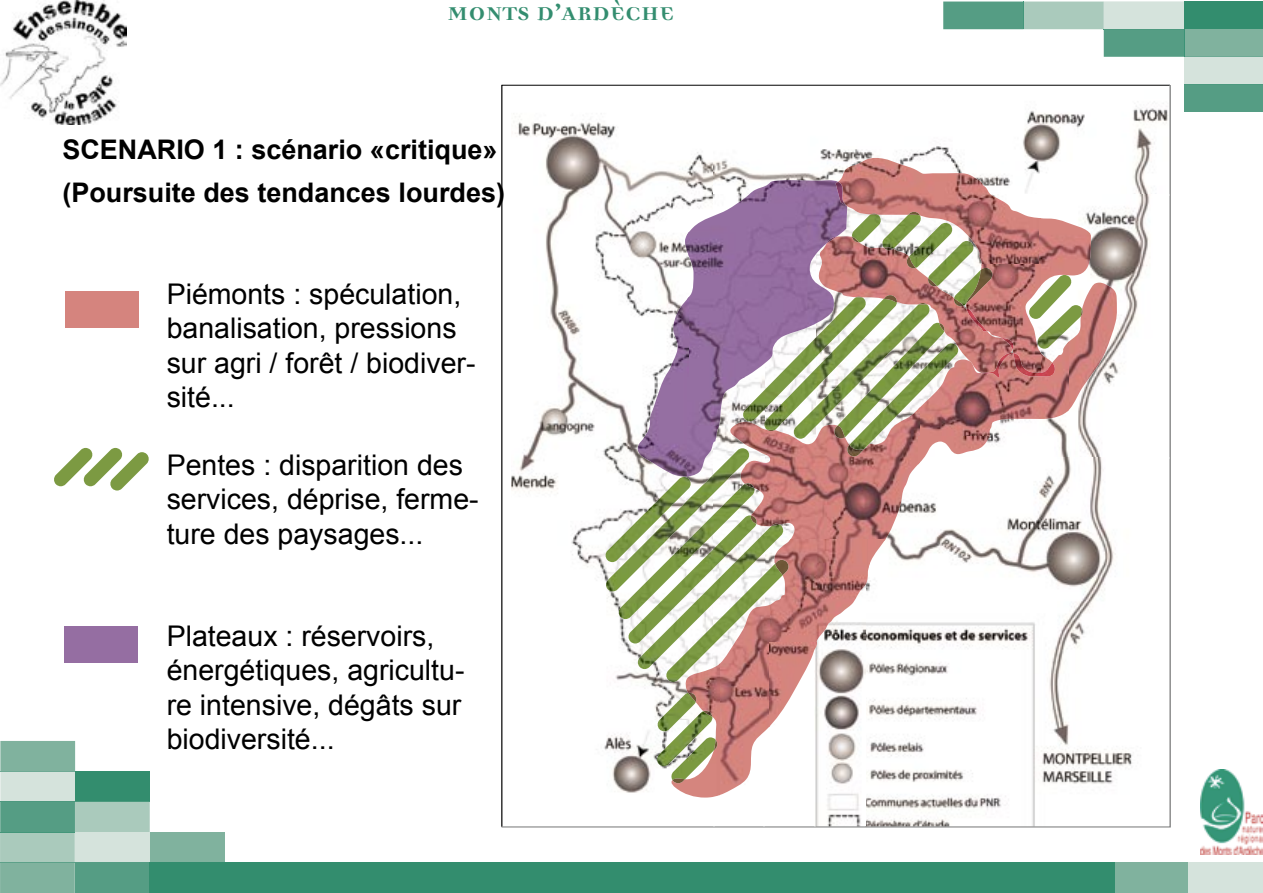
<style>
.page{position:relative;width:1263px;height:893px;background:#fff}
.page>*{position:absolute;margin:0;border:0;box-sizing:border-box;transform-origin:0 0}
.t1{font:700 30px "Democratica";color:#338d6f}
.t2{font:28.5px/34.2px "Arial";color:#000}
.t3{font:700 27px/43.2px "Arial";color:#000}
</style>
<div class="page">
<div style="left:1184px;top:84px;width:79px;height:28px;background:#559d84"></div>
<hr style="left:1184px;top:84px;width:79px;height:1px;background:#4d997f">
<svg style="left:943px;top:1px;width:320px;height:83px"></svg>
<div style="left:1114px;top:863px;width:75px;height:30px;background:#80b29e"></div>
<div style="left:1189px;top:863px;width:74px;height:30px;background:#d5e3dc"></div>
<div style="left:150px;top:832px;width:74px;height:31px;background:#80b29e"></div>
<svg style="left:0;top:741px;width:150px;height:152px;background:#9bc3b4"></svg>
<div style="left:75px;top:863px;width:75px;height:30px;background:#559d84"></div>
<div style="left:149px;top:863px;width:75px;height:30px;background:#338d6e"></div>
<div style="left:224px;top:863px;width:890px;height:30px;background:#338d6e"></div>
<svg style="left:501px;top:85px;width:668px;height:741px"></svg>
<img style="left:511px;top:90px;width:202px;height:736px">
<img style="left:713px;top:90px;width:456px;height:105px">
<img style="left:1018px;top:195px;width:151px;height:263px">
<img style="left:764px;top:747px;width:50px;height:79px">
<img style="left:713px;top:783px;width:51px;height:43px">
<img style="left:866px;top:458px;width:303px;height:368px">
<img style="left:814px;top:643px;width:52px;height:183px">
<img style="left:0;top:0;width:127px;height:124px">
<img style="left:1200px;top:770px;width:63px;height:84px">
<img style="left:1068px;top:283px;width:31px;height:155px">
<img style="left:959px;top:373px;width:109px;height:65px">
<img style="left:742px;top:427px;width:177px;height:113px">
<img style="left:918px;top:437px;width:100px;height:52px">
<img style="left:784px;top:540px;width:85px;height:103px">
<img style="left:868px;top:540px;width:51px;height:52px">
<img style="left:720px;top:682px;width:50px;height:101px">
<img style="left:682px;top:682px;width:38px;height:101px">
<img style="left:769px;top:643px;width:50px;height:104px">
<img style="left:688px;top:180px;width:150px;height:197px">
<img style="left:635px;top:229px;width:53px;height:219px">
<img style="left:688px;top:377px;width:76px;height:50px">
<img style="left:688px;top:427px;width:54px;height:21px">
<img style="left:818px;top:236px;width:121px;height:87px">
<img style="left:971px;top:373px;width:40px;height:5px">
<svg style="left:826px;top:237px;width:10px;height:7px"></svg>
<img style="left:838px;top:158px;width:203px;height:108px">
<img style="left:1040px;top:211px;width:51px;height:162px">
<img style="left:939px;top:265px;width:102px;height:108px">
<img style="left:1013px;top:353px;width:42px;height:23px">
<img style="left:836px;top:182px;width:11px;height:24px">
<img style="left:966px;top:309px;width:50px;height:41px">
<img style="left:605px;top:448px;width:145px;height:143px">
<img style="left:618px;top:484px;width:137px;height:135px">
<svg style="left:745px;top:483px;width:9px;height:5px"></svg>
<img style="left:628px;top:515px;width:128px;height:128px">
<svg style="left:751px;top:516px;width:6px;height:8px"></svg>
<img style="left:637px;top:524px;width:147px;height:145px">
<svg style="left:771px;top:524px;width:9px;height:2px"></svg>
<img style="left:666px;top:564px;width:116px;height:118px">
<img style="left:775px;top:560px;width:14px;height:15px">
<img style="left:657px;top:693px;width:39px;height:18px">
<svg style="left:688px;top:693px;width:9px;height:9px"></svg>
<img style="left:656px;top:711px;width:56px;height:55px">
<svg style="left:703px;top:711px;width:9px;height:6px"></svg>
<img style="left:671px;top:737px;width:44px;height:43px">
<img style="left:672px;top:740px;width:46px;height:43px">
<img style="left:742px;top:297px;width:124px;height:124px">
<img style="left:764px;top:299px;width:133px;height:131px">
<svg style="left:884px;top:295px;width:13px;height:7px"></svg>
<img style="left:793px;top:304px;width:137px;height:135px">
<img style="left:837px;top:323px;width:107px;height:114px">
<svg style="left:834px;top:426px;width:11px;height:12px"></svg>
<svg style="left:939px;top:323px;width:6px;height:8px"></svg>
<img style="left:849px;top:343px;width:110px;height:107px">
<img style="left:847px;top:445px;width:17px;height:11px">
<img style="left:852px;top:214px;width:29px;height:28px">
<svg style="left:852px;top:237px;width:7px;height:5px"></svg>
<svg style="left:870px;top:213px;width:8px;height:2px"></svg>
<img style="left:882px;top:215px;width:39px;height:34px">
<svg style="left:884px;top:247px;width:9px;height:3px"></svg>
<svg style="left:908px;top:212px;width:12px;height:3px"></svg>
<img style="left:909px;top:223px;width:44px;height:45px">
<svg style="left:906px;top:256px;width:10px;height:12px"></svg>
<img style="left:928px;top:241px;width:46px;height:45px">
<svg style="left:928px;top:278px;width:9px;height:8px"></svg>
<img style="left:954px;top:270px;width:27px;height:36px">
<svg style="left:954px;top:298px;width:9px;height:8px"></svg>
<img style="left:966px;top:268px;width:27px;height:36px">
<img style="left:1028px;top:275px;width:44px;height:44px">
<img style="left:1037px;top:305px;width:45px;height:44px">
<svg style="left:1081px;top:309px;width:2px;height:7px"></svg>
<div style="left:65px;top:291px;width:74px;height:37px;background:#d5847e"></div>
<div style="left:64px;top:626px;width:74px;height:37px;background:#956ea2"></div>
<svg style="left:54px;top:448px;width:95px;height:42px"></svg>
<p class="t1" style="left:447px;top:-2px;width:229px">MONTS D’ARDÈCHE</p>
<p class="t3" style="left:62px;top:127px;width:444px">SCENARIO 1 : scénario «critique» (Poursuite des tendances lourdes)</p>
<p class="t2" style="left:167px;top:277px;width:310px">Piémonts : spéculation, banalisation, pressions sur agri / forêt / biodiver&shy;sité...</p>
<p class="t2" style="left:167px;top:448px;width:313px">Pentes : disparition des services, déprise, ferme&shy;ture des paysages...</p>
<p class="t2" style="left:167px;top:619px;width:299px">Plateaux : réservoirs, énergétiques, agricultu&shy;re intensive, dégâts sur biodiversité...</p>
</div>
